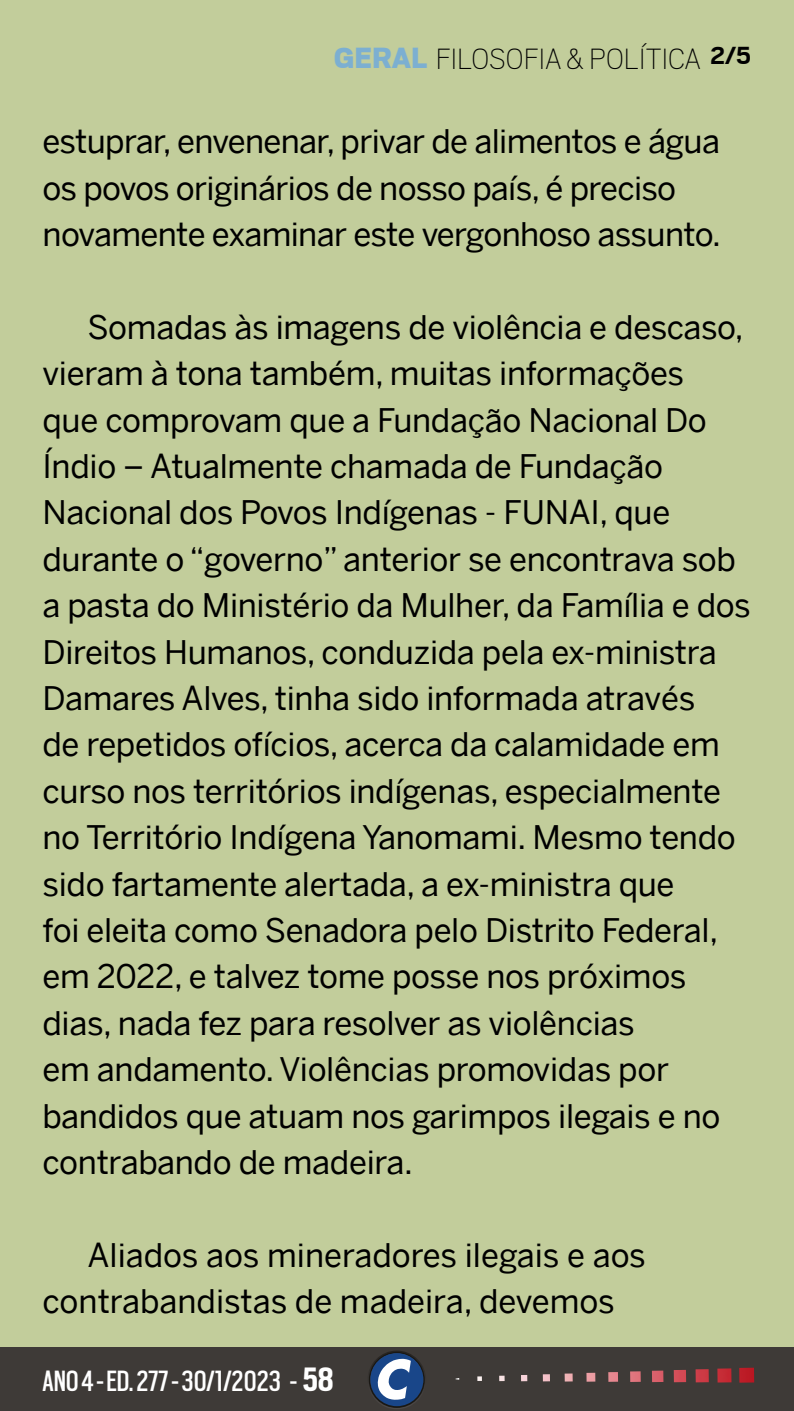
<style>
.page{position:relative;width:794px;height:1411px;background:#fff}
.page>*{position:absolute;margin:0;border:0;box-sizing:border-box;transform-origin:0 0}
.t1{font:32.5px/46.4px "Benton Sans";letter-spacing:-.01em;color:#000}
.t2{font:100 32.5px "Scout";color:#000}
.t3{font:32.5px "Scout Cond";color:#fff}
.s1{font-weight:900;color:#7cafd1}
.s2{font-weight:700;font-size:27.5px}
.s3{font-weight:700;font-size:37.5px}
</style>
<div class="page">
<div style="left:0;top:0;width:794px;height:1410px;background:#c2cd9b"></div>
<div style="left:0;top:1347px;width:794px;height:63px;background:#3e3a37"></div>
<img style="left:739px;top:1367px;width:15px;height:15px">
<img style="left:717px;top:1368px;width:14px;height:14px">
<img style="left:695px;top:1369px;width:14px;height:13px">
<svg style="left:674px;top:1369px;width:12px;height:13px"></svg>
<svg style="left:652px;top:1370px;width:11px;height:11px"></svg>
<svg style="left:630px;top:1371px;width:11px;height:10px"></svg>
<svg style="left:608px;top:1372px;width:10px;height:9px"></svg>
<svg style="left:586px;top:1372px;width:9px;height:9px"></svg>
<svg style="left:564px;top:1373px;width:8px;height:8px"></svg>
<svg style="left:543px;top:1374px;width:7px;height:7px"></svg>
<svg style="left:521px;top:1375px;width:6px;height:6px"></svg>
<svg style="left:499px;top:1375px;width:5px;height:5px"></svg>
<svg style="left:477px;top:1376px;width:5px;height:4px"></svg>
<svg style="left:367px;top:1350px;width:59px;height:59px"></svg>
<svg style="left:369px;top:1351px;width:56px;height:56px"></svg>
<div style="left:370px;top:1352px;width:53px;height:53px;background:#194689;border-radius:50%"></div>
<svg style="left:377px;top:1358px;width:34px;height:41px"></svg>
<p class="t2" style="left:334px;top:37px;width:419px"><span class="s1">GERAL</span> FILOSOFIA &amp; POLÍTICA <span class="s2">2/5</span></p>
<p class="t1" style="left:43px;top:118px;width:680px">estuprar, envenenar, privar de alimentos e água os povos originários de nosso país, é preciso novamente examinar este vergonhoso assunto.</p>
<p class="t1" style="left:42px;top:303px;width:710px;text-indent:45px">Somadas às imagens de violência e descaso, vieram à tona também, muitas informações<br>que comprovam que a Fundação Nacional Do Índio – Atualmente chamada de Fundação Nacional dos Povos Indígenas - FUNAI, que durante o “governo” anterior se encontrava sob a pasta do Ministério da Mulher, da Família e dos Direitos Humanos, conduzida pela ex-ministra Damares Alves, tinha sido informada através<br>de repetidos ofícios, acerca da calamidade em curso nos territórios indígenas, especialmente no Território Indígena Yanomami. Mesmo tendo sido fartamente alertada, a ex-ministra que<br>foi eleita como Senadora pelo Distrito Federal, em 2022, e talvez tome posse nos próximos dias, nada fez para resolver as violências<br>em andamento. Violências promovidas por bandidos que atuam nos garimpos ilegais e no contrabando de madeira.</p>
<p class="t1" style="left:42px;top:1231px;width:605px;text-indent:45px">Aliados aos mineradores ilegais e aos contrabandistas de madeira, devemos</p>
<p class="t3" style="left:43px;top:1359px;width:293px">ANO 4 - ED. 277 - 30/1/2023 - <span class="s3">58</span></p>
</div>
